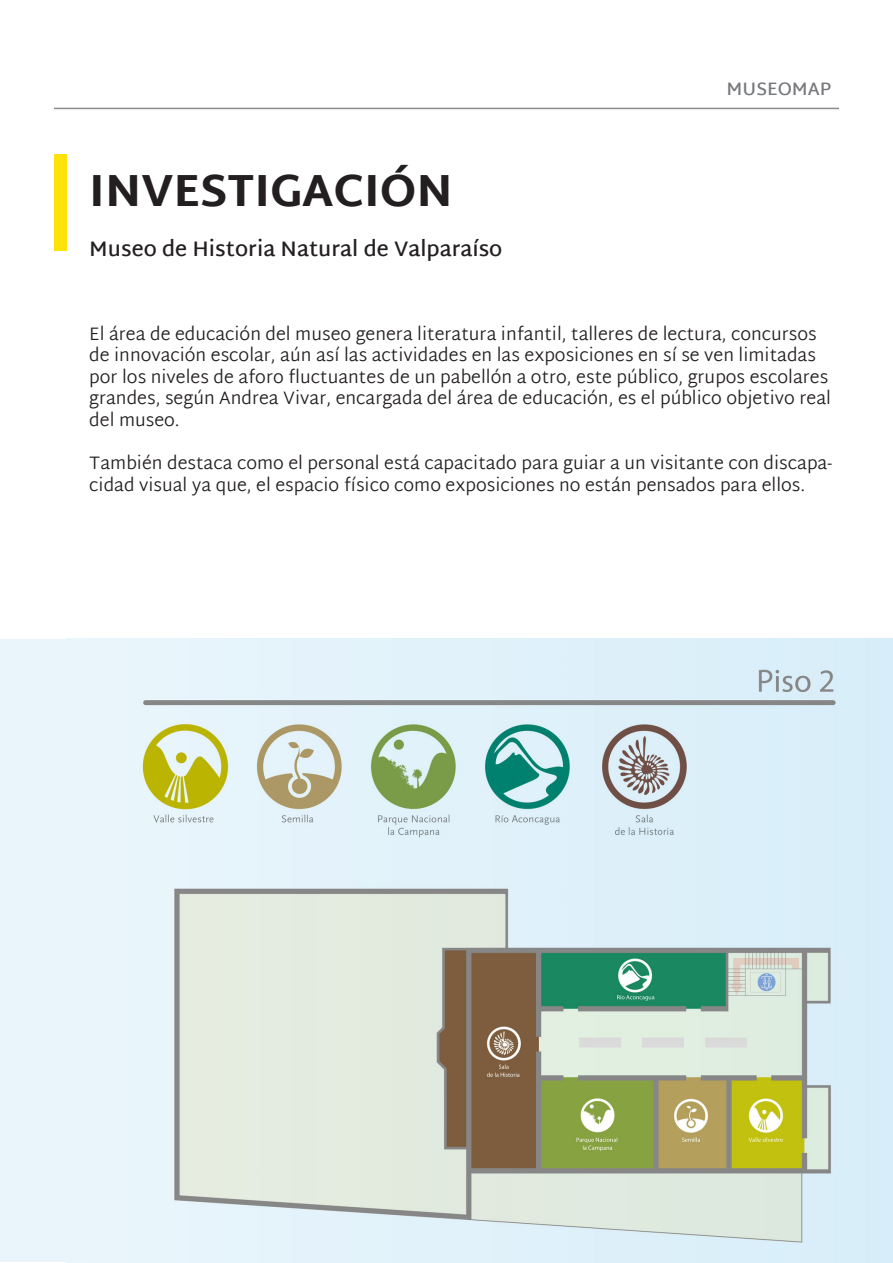
<style>
.page{position:relative;width:893px;height:1263px;background:#fff}
.page>*{position:absolute;margin:0;border:0;box-sizing:border-box;transform-origin:0 0}
.t1{font:800 45px "Martel Sans";color:#231f20}
.t2{font:600 21px "Martel Sans";color:#231f20}
.t3{font:300 18px/21.6px "Martel Sans";color:#231f20}
.t4{font:600 18px "Martel Sans";color:#76787b}
</style>
<div class="page">
<hr style="left:54px;top:108px;width:785px;height:1px;background:#8a8c8f">
<div style="left:54px;top:154px;width:13px;height:97px;background:#ffe20a"></div>
<img style="left:67px;top:639px;width:826px;height:624px">
<div style="left:0;top:639px;width:100px;height:623px;background:#eaf5fb"></div>
<p class="t1" style="left:89px;top:164px;width:365px">INVESTIGACIÓN</p>
<p class="t2" style="left:89px;top:237px;width:415px">Museo de Historia Natural de Valparaíso</p>
<p class="t4" style="left:727px;top:78px;width:106px">MUSEOMAP</p>
<p class="t3" style="left:89px;top:324px;width:743px">El área de educación del museo genera literatura infantil, talleres de lectura, concursos de innovación escolar, aún así las actividades en las exposiciones en sí se ven limitadas por los niveles de aforo fluctuantes de un pabellón a otro, este público, grupos escolares grandes, según Andrea Vivar, encargada del área de educación, es el público objetivo real del museo.</p>
<p class="t3" style="left:89px;top:453px;width:744px">También destaca como el personal está capacitado para guiar a un visitante con discapa&shy;cidad visual ya que, el espacio físico como exposiciones no están pensados para ellos.</p>
</div>
